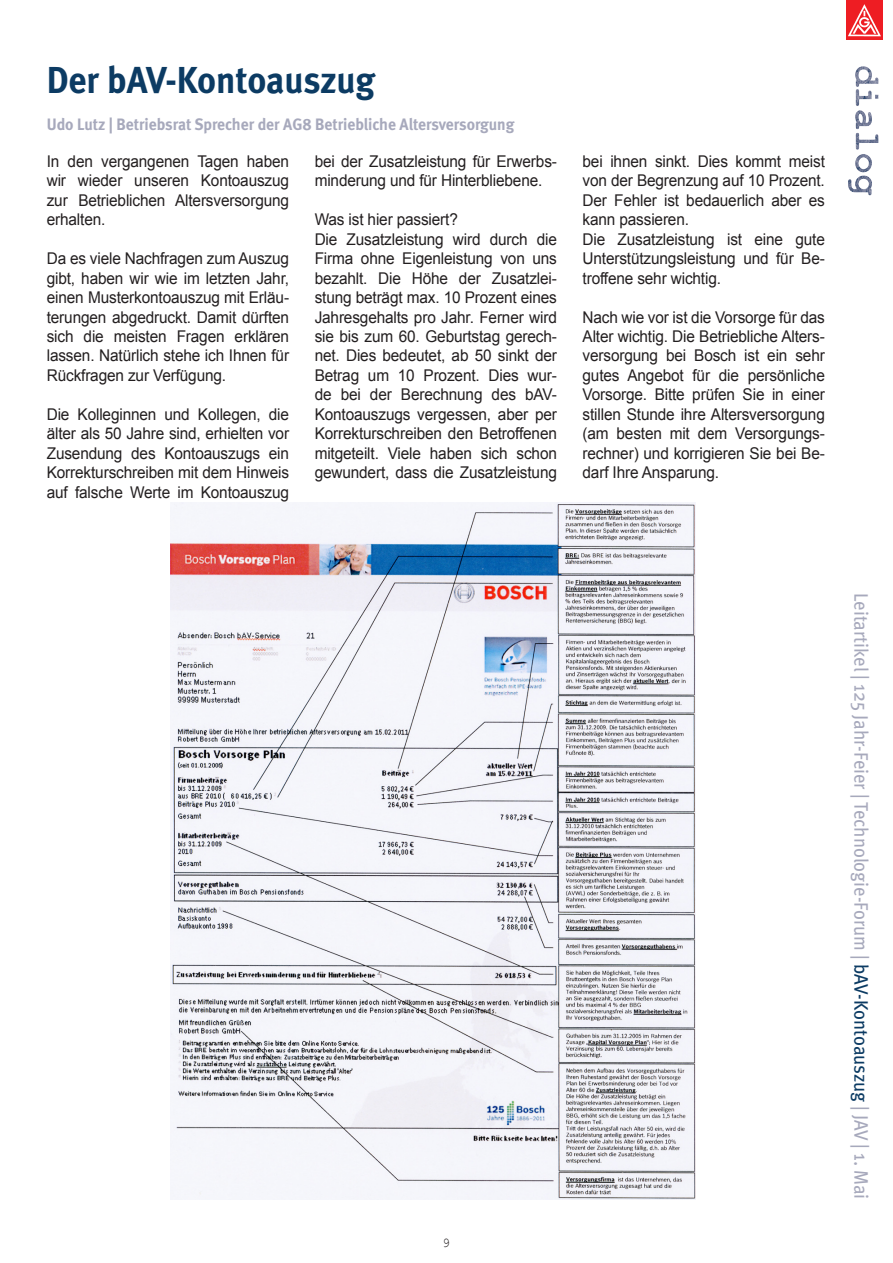
<style>
.page{position:relative;width:893px;height:1263px;background:#fff}
.page>*{position:absolute;margin:0;border:0;box-sizing:border-box;transform-origin:0 0}
.t1{font:700 37.5px "Meta";letter-spacing:-.005em;color:#0c3b63;scale:.95 1}
.t2{font:19.5px "Meta";color:#a7a9bc;scale:.95 1}
.t3{font:700 16.5px "Meta";color:#a7a9bc;scale:.95 1}
.t4{font:16.2px/19.5px "Arial";letter-spacing:-.01em;color:#231f20;text-align:justify;scale:.95 1}
.t5{font:13.5px "Courier New";color:#231f20;scale:.95 1}
.s1{color:#0c3b63}
</style>
<div class="page">
<img style="left:855px;top:66px;width:23px;height:64px">
<img style="left:847px;top:0;width:35px;height:39px">
<img style="left:170px;top:503px;width:526px;height:696px">
<p class="t1" style="left:47px;top:58px;width:347px">Der bAV-Kontoauszug</p>
<p class="t3" style="left:47px;top:115px;width:494px">Udo Lutz | Betriebsrat Sprecher der AG8 Betriebliche Altersversorgung</p>
<p class="t4" style="left:315px;top:152px;width:257px">bei der Zusatzleistung für Erwerbs&shy;minderung und für Hinterbliebene.</p>
<p class="t4" style="left:315px;top:210px;width:152px">Was ist hier passiert?</p>
<p class="t4" style="left:315px;top:229px;width:257px">Die Zusatzleistung wird durch die Firma ohne Eigenleistung von uns bezahlt. Die Höhe der Zusatzlei&shy;stung beträgt max. 10 Prozent eines Jahresgehalts pro Jahr. Ferner wird sie bis zum 60. Geburtstag gerech&shy;net. Dies bedeutet, ab 50 sinkt der Betrag um 10 Prozent. Dies wur&shy;de bei der Berechnung des bAV-Kontoauszugs vergessen, aber per Korrekturschreiben den Betroffenen mitgeteilt. Viele haben sich schon gewundert, dass die Zusatzleistung</p>
<p class="t4" style="left:47px;top:152px;width:257px">In den vergangenen Tagen haben wir wieder unseren Kontoauszug zur Betrieblichen Altersversorgung erhalten.</p>
<p class="t4" style="left:47px;top:249px;width:257px">Da es viele Nachfragen zum Auszug gibt, haben wir wie im letzten Jahr, einen Musterkontoauszug mit Erläu&shy;terungen abgedruckt. Damit dürften sich die meisten Fragen erklären lassen. Natürlich stehe ich Ihnen für Rückfragen zur Verfügung.</p>
<p class="t4" style="left:47px;top:404px;width:257px">Die Kolleginnen und Kollegen, die älter als 50 Jahre sind, erhielten vor Zusendung des Kontoauszugs ein Korrekturschreiben mit dem Hinweis auf falsche Werte im Kontoauszug</p>
<p class="t4" style="left:583px;top:152px;width:257px">bei ihnen sinkt. Dies kommt meist von der Begrenzung auf 10 Prozent.<br>Der Fehler ist bedauerlich aber es kann passieren.</p>
<p class="t4" style="left:583px;top:229px;width:257px">Die Zusatzleistung ist eine gute Unterstützungsleistung und für Be&shy;troffene sehr wichtig.</p>
<p class="t4" style="left:583px;top:307px;width:257px">Nach wie vor ist die Vorsorge für das Alter wichtig. Die Betriebliche Alters&shy;versorgung bei Bosch ist ein sehr gutes Angebot für die persönliche Vorsorge. Bitte prüfen Sie in einer stillen Stunde ihre Altersversorgung (am besten mit dem Versorgungs&shy;rechner) und korrigieren Sie bei Be&shy;darf Ihre Ansparung.</p>
<p class="t5" style="left:443px;top:1234px;width:10px">9</p>
<p class="t2" style="left:873px;top:593px;width:640px;rotate:90deg">Leitartikel | 125 Jahr-Feier | Technologie-Forum | <span class="s1">bAV-Kontoauszug</span> | JAV | 1. Mai</p>
</div>
